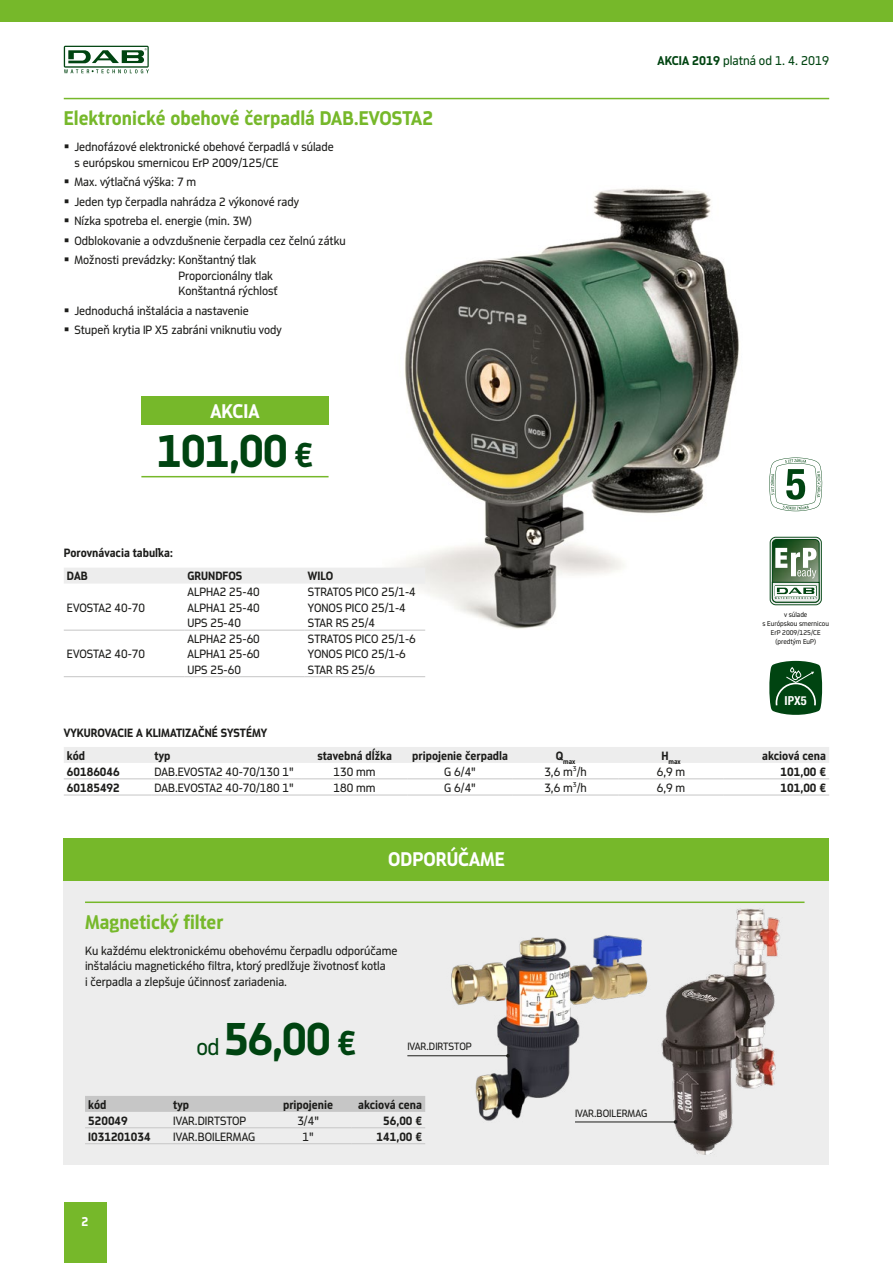
<style>
.page{position:relative;width:893px;height:1263px;background:#fff}
.page>*{position:absolute;margin:0;border:0;box-sizing:border-box;transform-origin:0 0}
.t1{font:48.75px "Metroflex Uni Bd CE";letter-spacing:-.025em;color:#041}
.t2{font:36.6px "Metroflex Uni Bd CE";color:#041}
.Nadpis{font:21px "Metroflex Uni Bd CE";color:#76b82a}
.t3{font:21px "Metroflex Uni Bd CE";color:#fff}
.t4{font:13.5px "Metroflex Uni Reg CE";color:#041}
.t5{font:13.5px "Metroflex Uni Bd CE";color:#fff}
.Popis{font:12.75px/15.3px "Metroflex Uni Reg CE";color:#1d1d1b}
.TAB_-_Text{font:12.75px "Metroflex Uni Reg CE";color:#1d1d1b}
.TAB_-_Zahlavi{font:12.75px "Metroflex Uni Bd CE";color:#1d1d1b}
.Nadpis_tabulky{font:12.75px "Metroflex Uni Bd CE";color:#1d1d1b}
.TAB_-_Cena{font:12.75px "Metroflex Uni Bd CE";color:#1d1d1b}
.TAB_-_Kod{font:12.75px "Metroflex Uni Bd CE";color:#1d1d1b}
.t6{font:700 condensed 12.45px "Helvetica Neue LT";color:#fff}
.Popisek_obrazku{font:11.25px "Metroflex Uni Reg CE";color:#1d1d1b}
.TAB_-_Zahlavi-2{font:7.5px "Metroflex Uni Bd CE";color:#1d1d1b}
.Popisek_u_ikony{font:7.35px/8.9px "Metroflex Uni Reg CE";color:#1d1d1b;text-align:center}
.s1{font-size:36.6px}
.s2{font-family:"Metroflex Uni Bd CE"}
.s3{font-family:"Metroflex Uni Reg CE";font-size:24.45px}
</style>
<div class="page">
<div style="left:64px;top:1202px;width:42px;height:61px;background:#76b82a"></div>
<svg style="left:64px;top:46px;width:85px;height:27px"></svg>
<div style="left:0;top:0;width:893px;height:21px;background:#76b82a"></div>
<img style="left:348px;top:188px;width:469px;height:442px">
<div style="left:64px;top:568px;width:361px;height:16px;background:#ededed"></div>
<hr style="left:64px;top:630px;width:120px;height:1px;background:#c6c6c6">
<hr style="left:184px;top:630px;width:121px;height:1px;background:#c6c6c6">
<hr style="left:305px;top:630px;width:120px;height:1px;background:#c6c6c6">
<hr style="left:64px;top:676px;width:120px;height:1px;background:#c6c6c6">
<hr style="left:184px;top:676px;width:121px;height:1px;background:#c6c6c6">
<hr style="left:305px;top:676px;width:120px;height:1px;background:#c6c6c6">
<svg style="left:770px;top:537px;width:52px;height:68px"></svg>
<svg style="left:770px;top:660px;width:52px;height:55px;background:#276135"></svg>
<hr style="left:64px;top:98px;width:765px;height:1px;background:#76b82a">
<svg style="left:769px;top:458px;width:53px;height:53px"></svg>
<div style="left:64px;top:880px;width:765px;height:285px;background:#ededed"></div>
<div style="left:64px;top:838px;width:765px;height:42px;background:#76b82a"></div>
<div style="left:85px;top:1096px;width:340px;height:16px;background:#c6c6c6"></div>
<hr style="left:85px;top:1127px;width:85px;height:1px;background:#c6c6c6">
<hr style="left:170px;top:1127px;width:95px;height:1px;background:#c6c6c6">
<hr style="left:265px;top:1127px;width:86px;height:1px;background:#c6c6c6">
<hr style="left:351px;top:1127px;width:74px;height:1px;background:#c6c6c6">
<hr style="left:170px;top:1143px;width:95px;height:1px;background:#c6c6c6">
<hr style="left:265px;top:1143px;width:86px;height:1px;background:#c6c6c6">
<hr style="left:351px;top:1143px;width:74px;height:1px;background:#c6c6c6">
<hr style="left:85px;top:1143px;width:85px;height:1px;background:#c6c6c6">
<hr style="left:85px;top:901px;width:719px;height:2px;background:#76b82a">
<img style="left:634px;top:901px;width:171px;height:254px">
<img style="left:441px;top:915px;width:214px;height:217px">
<hr style="left:575px;top:1121px;width:101px;height:1px;background:#1d1d1b">
<hr style="left:407px;top:1055px;width:101px;height:1px;background:#1d1d1b">
<div style="left:64px;top:747px;width:765px;height:16px;background:#ededed"></div>
<hr style="left:64px;top:778px;width:87px;height:1px;background:#c6c6c6">
<hr style="left:151px;top:778px;width:151px;height:1px;background:#c6c6c6">
<hr style="left:302px;top:778px;width:105px;height:1px;background:#c6c6c6">
<hr style="left:407px;top:778px;width:106px;height:1px;background:#c6c6c6">
<hr style="left:513px;top:778px;width:105px;height:1px;background:#c6c6c6">
<hr style="left:618px;top:778px;width:106px;height:1px;background:#c6c6c6">
<hr style="left:724px;top:778px;width:105px;height:1px;background:#c6c6c6">
<hr style="left:64px;top:795px;width:87px;height:1px;background:#c6c6c6">
<hr style="left:151px;top:795px;width:151px;height:1px;background:#c6c6c6">
<hr style="left:302px;top:795px;width:105px;height:1px;background:#c6c6c6">
<hr style="left:407px;top:795px;width:106px;height:1px;background:#c6c6c6">
<hr style="left:513px;top:795px;width:105px;height:1px;background:#c6c6c6">
<hr style="left:618px;top:795px;width:106px;height:1px;background:#c6c6c6">
<hr style="left:724px;top:795px;width:105px;height:1px;background:#c6c6c6">
<div style="left:141px;top:396px;width:188px;height:29px;background:#76b82a"></div>
<hr style="left:141px;top:476px;width:188px;height:1px;background:#76b82a">
<p class="Nadpis" style="left:64px;top:105px;width:371px">Elektronické obehové čerpadlá DAB.EVOSTA2</p>
<p class="Popis" style="left:74px;top:139px;width:261px">Jednofázové elektronické obehové čerpadlá v súlade s európskou smernicou ErP 2009/125/CE</p>
<p class="Popis" style="left:74px;top:174px;width:123px">Max. výtlačná výška: 7 m</p>
<p class="Popis" style="left:74px;top:194px;width:226px">Jeden typ čerpadla nahrádza 2 výkonové rady</p>
<p class="Popis" style="left:74px;top:213px;width:179px">Nízka spotreba el. energie (min. 3W)</p>
<p class="Popis" style="left:74px;top:233px;width:273px">Odblokovanie a odvzdušnenie čerpadla cez čelnú zátku</p>
<p class="Popis" style="left:178px;top:252px;width:101px;text-indent:-104px">Možnosti prevádzky: Konštantný tlak<br>Proporcionálny tlak<br>Konštantná rýchlosť</p>
<p class="Popis" style="left:74px;top:302px;width:176px">Jednoduchá inštalácia a nastavenie</p>
<p class="Popis" style="left:74px;top:322px;width:209px">Stupeň krytia IP X5 zabráni vniknutiu vody</p>
<p class="t3" style="left:210px;top:398px;width:51px">AKCIA</p>
<p class="t1" style="left:157px;top:422px;width:158px">101,00 <span class="s1">€</span></p>
<p class="Nadpis_tabulky" style="left:64px;top:546px;width:111px">Porovnávacia tabuľka:</p>
<p class="TAB_-_Zahlavi" style="left:67px;top:569px;width:22px">DAB</p>
<p class="TAB_-_Zahlavi" style="left:187px;top:569px;width:56px">GRUNDFOS</p>
<p class="TAB_-_Zahlavi" style="left:308px;top:569px;width:27px">WILO</p>
<p class="TAB_-_Text" style="left:67px;top:600px;width:80px">EVOSTA2 40-70</p>
<p class="TAB_-_Text" style="left:308px;top:585px;width:109px">STRATOS PICO 25/1-4</p>
<p class="TAB_-_Text" style="left:308px;top:600px;width:99px">YONOS PICO 25/1-4</p>
<p class="TAB_-_Text" style="left:308px;top:615px;width:69px">STAR RS 25/4</p>
<p class="TAB_-_Text" style="left:187px;top:585px;width:74px">ALPHA2 25-40</p>
<p class="TAB_-_Text" style="left:187px;top:600px;width:74px">ALPHA1 25-40</p>
<p class="TAB_-_Text" style="left:187px;top:615px;width:55px">UPS 25-40</p>
<p class="TAB_-_Text" style="left:67px;top:646px;width:80px">EVOSTA2 40-70</p>
<p class="TAB_-_Text" style="left:187px;top:631px;width:74px">ALPHA2 25-60</p>
<p class="TAB_-_Text" style="left:187px;top:646px;width:74px">ALPHA1 25-60</p>
<p class="TAB_-_Text" style="left:187px;top:662px;width:55px">UPS 25-60</p>
<p class="TAB_-_Text" style="left:308px;top:631px;width:109px">STRATOS PICO 25/1-6</p>
<p class="TAB_-_Text" style="left:308px;top:646px;width:99px">YONOS PICO 25/1-6</p>
<p class="TAB_-_Text" style="left:308px;top:662px;width:69px">STAR RS 25/6</p>
<p class="t4" style="left:658px;top:52px;width:173px"><span class="s2">AKCIA 2019</span> platná od 1. 4. 2019</p>
<p class="Popisek_u_ikony" style="left:762px;top:610px;width:68px">v súlade<br>s Európskou smernicou<br>ErP 2009/125/CE (predtým EuP)</p>
<p class="t6" style="left:785px;top:693px;width:24px">IPX5</p>
<p class="Nadpis_tabulky" style="left:64px;top:725px;width:205px">VYKUROVACIE A KLIMATIZAČNÉ SYSTÉMY</p>
<p class="TAB_-_Zahlavi" style="left:67px;top:748px;width:20px">kód</p>
<p class="TAB_-_Zahlavi" style="left:155px;top:748px;width:17px">typ</p>
<p class="TAB_-_Zahlavi" style="left:317px;top:748px;width:76px">stavebná dĺžka</p>
<p class="TAB_-_Zahlavi" style="left:412px;top:748px;width:97px">pripojenie čerpadla</p>
<p class="TAB_-_Zahlavi-2" style="left:556px;top:757px;width:21px"><sup>Q</sup>max</p>
<p class="TAB_-_Zahlavi-2" style="left:661px;top:757px;width:21px"><sup>H</sup>max</p>
<p class="TAB_-_Cena" style="left:762px;top:748px;width:65px">akciová cena</p>
<p class="TAB_-_Kod" style="left:67px;top:764px;width:54px">60186046</p>
<p class="TAB_-_Text" style="left:155px;top:764px;width:141px">DAB.EVOSTA2 40-70/130 1"</p>
<p class="TAB_-_Text" style="left:334px;top:764px;width:44px">130 mm</p>
<p class="TAB_-_Text" style="left:444px;top:764px;width:33px">G 6/4"</p>
<p class="TAB_-_Text" style="left:544px;top:764px;width:44px">3,6 m<sup>3</sup>/h</p>
<p class="TAB_-_Text" style="left:657px;top:764px;width:30px">6,9 m</p>
<p class="TAB_-_Cena" style="left:781px;top:764px;width:47px">101,00 €</p>
<p class="TAB_-_Kod" style="left:67px;top:780px;width:54px">60185492</p>
<p class="TAB_-_Text" style="left:155px;top:780px;width:141px">DAB.EVOSTA2 40-70/180 1"</p>
<p class="TAB_-_Text" style="left:334px;top:780px;width:44px">180 mm</p>
<p class="TAB_-_Text" style="left:444px;top:780px;width:33px">G 6/4"</p>
<p class="TAB_-_Text" style="left:544px;top:780px;width:44px">3,6 m<sup>3</sup>/h</p>
<p class="TAB_-_Text" style="left:657px;top:780px;width:30px">6,9 m</p>
<p class="TAB_-_Cena" style="left:781px;top:780px;width:47px">101,00 €</p>
<p class="Nadpis" style="left:85px;top:909px;width:140px">Magnetický filter</p>
<p class="t3" style="left:388px;top:847px;width:118px">ODPORÚČAME</p>
<p class="Popis" style="left:85px;top:943px;width:314px">Ku každému elektronickému obehovému čerpadlu odporúčame inštaláciu magnetického filtra, ktorý predlžuje životnosť kotla<br>i čerpadla a zlepšuje účinnosť zariadenia.</p>
<p class="t1" style="left:196px;top:1009px;width:136px"><span class="s3">od</span> 56,00</p>
<p class="t2" style="left:337px;top:1021px;width:20px">€</p>
<p class="Popisek_obrazku" style="left:407px;top:1040px;width:66px">IVAR.DIRTSTOP</p>
<p class="TAB_-_Zahlavi" style="left:88px;top:1097px;width:20px">kód</p>
<p class="TAB_-_Zahlavi" style="left:173px;top:1097px;width:17px">typ</p>
<p class="TAB_-_Zahlavi" style="left:283px;top:1097px;width:52px">pripojenie</p>
<p class="TAB_-_Zahlavi" style="left:358px;top:1097px;width:65px">akciová cena</p>
<p class="TAB_-_Kod" style="left:88px;top:1113px;width:41px">520049</p>
<p class="TAB_-_Text" style="left:173px;top:1113px;width:75px">IVAR.DIRTSTOP</p>
<p class="TAB_-_Text" style="left:297px;top:1113px;width:23px">3/4"</p>
<p class="TAB_-_Cena" style="left:383px;top:1113px;width:40px">56,00 €</p>
<p class="TAB_-_Kod" style="left:88px;top:1129px;width:64px">I031201034</p>
<p class="TAB_-_Text" style="left:173px;top:1129px;width:84px">IVAR.BOILERMAG</p>
<p class="TAB_-_Text" style="left:303px;top:1129px;width:13px">1"</p>
<p class="TAB_-_Cena" style="left:377px;top:1129px;width:47px">141,00 €</p>
<p class="t5" style="left:82px;top:1214px;width:8px">2</p>
<p class="Popisek_obrazku" style="left:575px;top:1106px;width:74px">IVAR.BOILERMAG</p>
</div>
